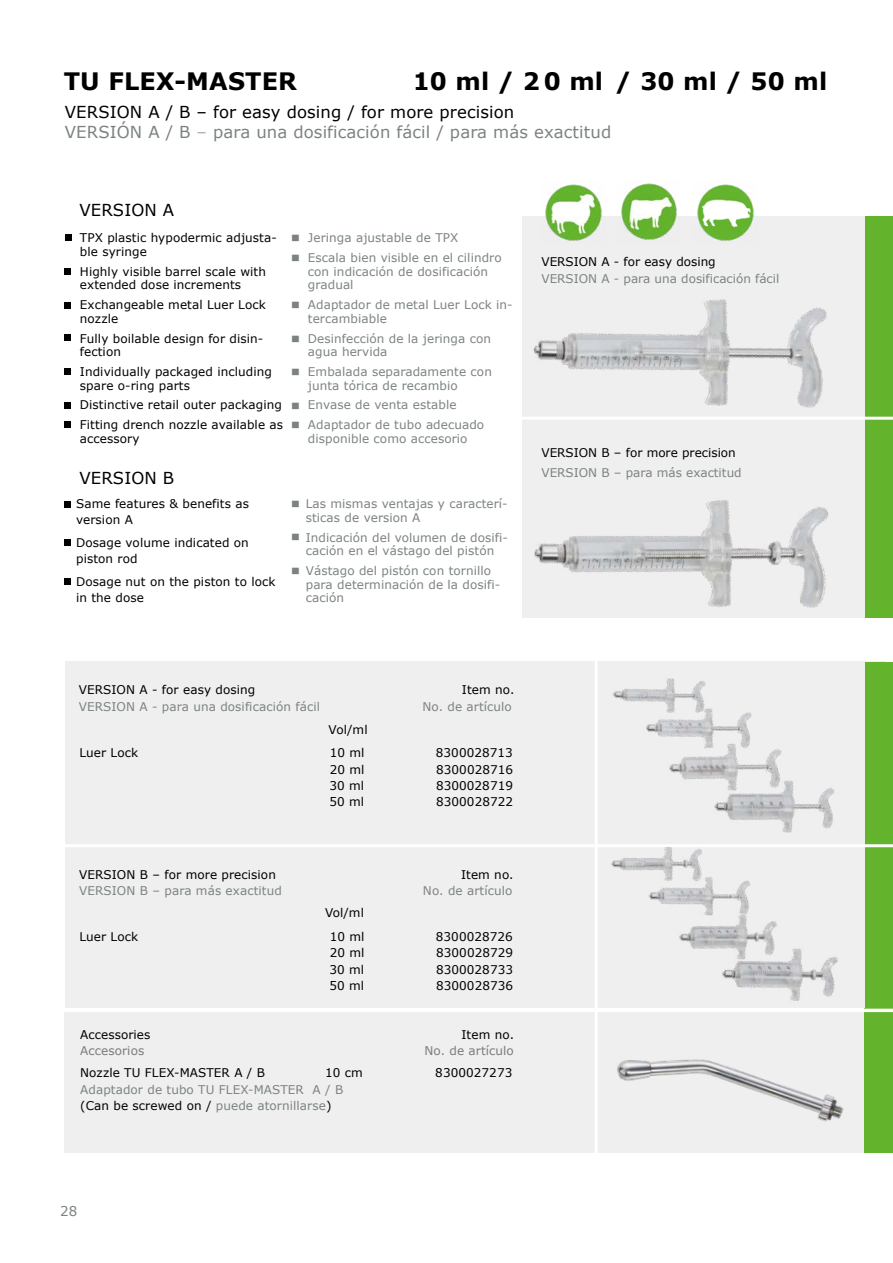
<style>
.page{position:relative;width:893px;height:1263px;background:#fff}
.page>*{position:absolute;margin:0;border:0;box-sizing:border-box;transform-origin:0 0}
.t1{font:700 24px "Verdana";letter-spacing:.005em;color:#000}
.t2{font:16.5px/19.8px "Verdana";letter-spacing:.005em;color:#7c8282}
.t3{font:16.5px "Verdana";letter-spacing:.005em;color:#000}
.t4{font:13.5px "Verdana";color:#7c8282}
.t5{font:12px/13.5px "Verdana";letter-spacing:.005em;color:#000}
.t6{font:12px/13.5px "Verdana";letter-spacing:.005em;color:#7c8282}
.t7{font:12px "Verdana";letter-spacing:.005em;color:#7b7b7a}
.t8{font:11.1px "Wingdings";color:#7c8282;scale:1.06 1}
.s1{color:#000}
.s2{color:#aab0b0}
</style>
<div class="page">
<div style="left:64px;top:1012px;width:821px;height:140px;background:#efeff0"></div>
<div style="left:865px;top:1008px;width:28px;height:144px;background:#64b32c"></div>
<img style="left:570px;top:1055px;width:312px;height:98px">
<div style="left:65px;top:661px;width:820px;height:347px;background:#efeff0"></div>
<div style="left:866px;top:662px;width:27px;height:348px;background:#64b32c"></div>
<hr style="left:56px;top:1009px;width:837px;height:3px;background:#fff">
<hr style="left:595px;top:652px;width:3px;height:513px;background:#fff">
<hr style="left:59px;top:844px;width:834px;height:3px;background:#fff">
<img style="left:648px;top:722px;width:134px;height:58px">
<img style="left:698px;top:755px;width:176px;height:132px">
<img style="left:611px;top:804px;width:118px;height:66px">
<img style="left:623px;top:826px;width:157px;height:75px">
<img style="left:815px;top:899px;width:67px;height:156px">
<img style="left:522px;top:232px;width:344px;height:127px">
<img style="left:522px;top:359px;width:364px;height:363px">
<img style="left:659px;top:873px;width:156px;height:128px">
<img style="left:542px;top:184px;width:63px;height:61px">
<img style="left:694px;top:184px;width:64px;height:60px">
<img style="left:617px;top:183px;width:64px;height:61px">
<div style="left:866px;top:216px;width:27px;height:402px;background:#64b32c"></div>
<hr style="left:522px;top:417px;width:371px;height:3px;background:#fff">
<div style="left:65px;top:235px;width:7px;height:6px;background:#000"></div>
<div style="left:65px;top:268px;width:6px;height:7px;background:#000"></div>
<svg style="left:65px;top:302px;width:6px;height:6px"></svg>
<div style="left:65px;top:334px;width:6px;height:7px;background:#000"></div>
<div style="left:65px;top:368px;width:6px;height:7px;background:#000"></div>
<svg style="left:65px;top:402px;width:6px;height:6px"></svg>
<svg style="left:65px;top:422px;width:6px;height:6px"></svg>
<svg style="left:65px;top:501px;width:6px;height:6px"></svg>
<svg style="left:65px;top:578px;width:6px;height:6px"></svg>
<svg style="left:65px;top:540px;width:6px;height:6px"></svg>
<h1 class="t1" style="left:64px;top:64px;width:235px">TU FLEX-MASTER</h1>
<h1 class="t1" style="left:413px;top:64px;width:416px">10 ml / 2 0 ml / 30 ml / 50 ml</h1>
<h2 class="t2" style="left:65px;top:102px;width:548px"><span class="s1">VERSION A / B – for easy dosing / for more precision<br></span>VERSIÓN A / B <span class="s2">–</span> para una dosificación fácil / para más exactitud</h2>
<h2 class="t3" style="left:79px;top:199px;width:96px">VERSION A</h2>
<p class="t5" style="left:80px;top:231px;width:198px">TPX plastic hypodermic adjusta&shy;ble syringe</p>
<p class="t5" style="left:80px;top:265px;width:188px">Highly visible barrel scale with extended dose increments</p>
<p class="t5" style="left:80px;top:298px;width:187px">Exchangeable metal Luer Lock nozzle</p>
<p class="t5" style="left:80px;top:331px;width:185px">Fully boilable design for disin&shy;fection</p>
<p class="t5" style="left:80px;top:365px;width:193px">Individually packaged including spare o-ring parts</p>
<p class="t5" style="left:80px;top:395px;width:205px;line-height:19.8px">Distinctive retail outer packaging<br>Fitting drench nozzle available as</p>
<p class="t5" style="left:80px;top:431px;width:61px">accessory</p>
<p class="t8" style="left:291px;top:232px;width:10px">■</p>
<p class="t8" style="left:291px;top:252px;width:10px">■</p>
<p class="t8" style="left:291px;top:299px;width:10px">■</p>
<p class="t8" style="left:291px;top:333px;width:10px">■</p>
<p class="t8" style="left:291px;top:366px;width:10px">■</p>
<p class="t6" style="left:308px;top:228px;width:195px;line-height:20px">Jeringa ajustable de TPX<br>Escala bien visible en el cilindro</p>
<p class="t6" style="left:308px;top:265px;width:182px">con indicación de dosificación gradual</p>
<p class="t6" style="left:308px;top:298px;width:206px">Adaptador de metal Luer Lock in&shy;tercambiable</p>
<p class="t6" style="left:308px;top:331px;width:185px">Desinfección de la jeringa con agua hervida</p>
<p class="t6" style="left:308px;top:365px;width:186px">Embalada separadamente con junta tórica de recambio</p>
<p class="t6" style="left:308px;top:395px;width:178px;line-height:19.8px">Envase de venta estable<br>Adaptador de tubo adecuado</p>
<p class="t6" style="left:308px;top:432px;width:161px">disponible como accesorio</p>
<h2 class="t3" style="left:79px;top:467px;width:96px">VERSION B</h2>
<p class="t5" style="left:76px;top:496px;width:174px;line-height:16.2px">Same features &amp; benefits as version A</p>
<p class="t5" style="left:76px;top:534px;width:174px;line-height:16.2px">Dosage volume indicated on piston rod</p>
<p class="t5" style="left:76px;top:573px;width:201px;line-height:16.2px">Dosage nut on the piston to lock in the dose</p>
<p class="t6" style="left:306px;top:497px;width:203px">Las mismas ventajas y caracterí&shy;sticas de version A</p>
<p class="t6" style="left:306px;top:530px;width:204px">Indicación del volumen de dosifi&shy;cación en el vástago del pistón</p>
<p class="t6" style="left:306px;top:564px;width:196px">Vástago del pistón con tornillo para determinación de la dosifi&shy;cación</p>
<p class="t8" style="left:291px;top:498px;width:10px">■</p>
<p class="t8" style="left:291px;top:531px;width:10px">■</p>
<p class="t8" style="left:291px;top:565px;width:10px">■</p>
<p class="t5" style="left:541px;top:255px;width:176px">VERSION A - for easy dosing</p>
<p class="t6" style="left:541px;top:272px;width:239px">VERSION A - para una dosificación fácil</p>
<p class="t5" style="left:541px;top:446px;width:196px">VERSION B – for more precision</p>
<p class="t6" style="left:541px;top:466px;width:202px">VERSION B – para más exactitud</p>
<p class="t5" style="left:79px;top:683px;width:178px">VERSION A - for easy dosing</p>
<p class="t5" style="left:462px;top:683px;width:54px">Item no.</p>
<p class="t6" style="left:79px;top:700px;width:243px">VERSION A - para una dosificación fácil</p>
<p class="t6" style="left:422px;top:700px;width:91px">No. de artículo</p>
<p class="t5" style="left:329px;top:722px;width:41px">Vol/ml</p>
<p class="t5" style="left:79px;top:746px;width:60px">Luer Lock</p>
<p class="t5" style="left:330px;top:746px;width:36px">10 ml</p>
<p class="t5" style="left:436px;top:746px;width:79px">8300028713</p>
<p class="t5" style="left:330px;top:762px;width:36px">20 ml</p>
<p class="t5" style="left:436px;top:762px;width:79px">8300028716</p>
<p class="t5" style="left:329px;top:779px;width:36px">30 ml</p>
<p class="t5" style="left:436px;top:779px;width:79px">8300028719</p>
<p class="t5" style="left:329px;top:795px;width:36px">50 ml</p>
<p class="t5" style="left:436px;top:795px;width:79px">8300028722</p>
<p class="t5" style="left:79px;top:867px;width:198px">VERSION B – for more precision</p>
<p class="t5" style="left:461px;top:867px;width:54px">Item no.</p>
<p class="t6" style="left:79px;top:883px;width:204px">VERSION B – para más exactitud</p>
<p class="t6" style="left:423px;top:883px;width:91px">No. de artículo</p>
<p class="t5" style="left:325px;top:906px;width:41px">Vol/ml</p>
<p class="t5" style="left:79px;top:930px;width:60px">Luer Lock</p>
<p class="t5" style="left:330px;top:930px;width:36px">10 ml</p>
<p class="t5" style="left:436px;top:930px;width:79px">8300028726</p>
<p class="t5" style="left:330px;top:946px;width:36px">20 ml</p>
<p class="t5" style="left:436px;top:946px;width:79px">8300028729</p>
<p class="t5" style="left:329px;top:962px;width:36px">30 ml</p>
<p class="t5" style="left:436px;top:962px;width:79px">8300028733</p>
<p class="t5" style="left:329px;top:978px;width:36px">50 ml</p>
<p class="t5" style="left:436px;top:978px;width:79px">8300028736</p>
<p class="t5" style="left:80px;top:1027px;width:72px">Accessories</p>
<p class="t5" style="left:461px;top:1027px;width:54px">Item no.</p>
<p class="t7" style="left:80px;top:1042px;width:66px">Accesorios</p>
<p class="t7" style="left:424px;top:1042px;width:91px">No. de artículo</p>
<p class="t5" style="left:80px;top:1066px;width:186px">Nozzle TU FLEX-MASTER A / B</p>
<p class="t5" style="left:325px;top:1066px;width:39px">10 cm</p>
<p class="t5" style="left:435px;top:1066px;width:79px">8300027273</p>
<p class="t6" style="left:80px;top:1081px;width:265px;line-height:16.2px">Adaptador de tubo TU FLEX-MASTER A / B <span class="s1">(Can be screwed on /</span> puede atornillarse<span class="s1">)</span></p>
<p class="t4" style="left:60px;top:1202px;width:19px">28</p>
</div>
